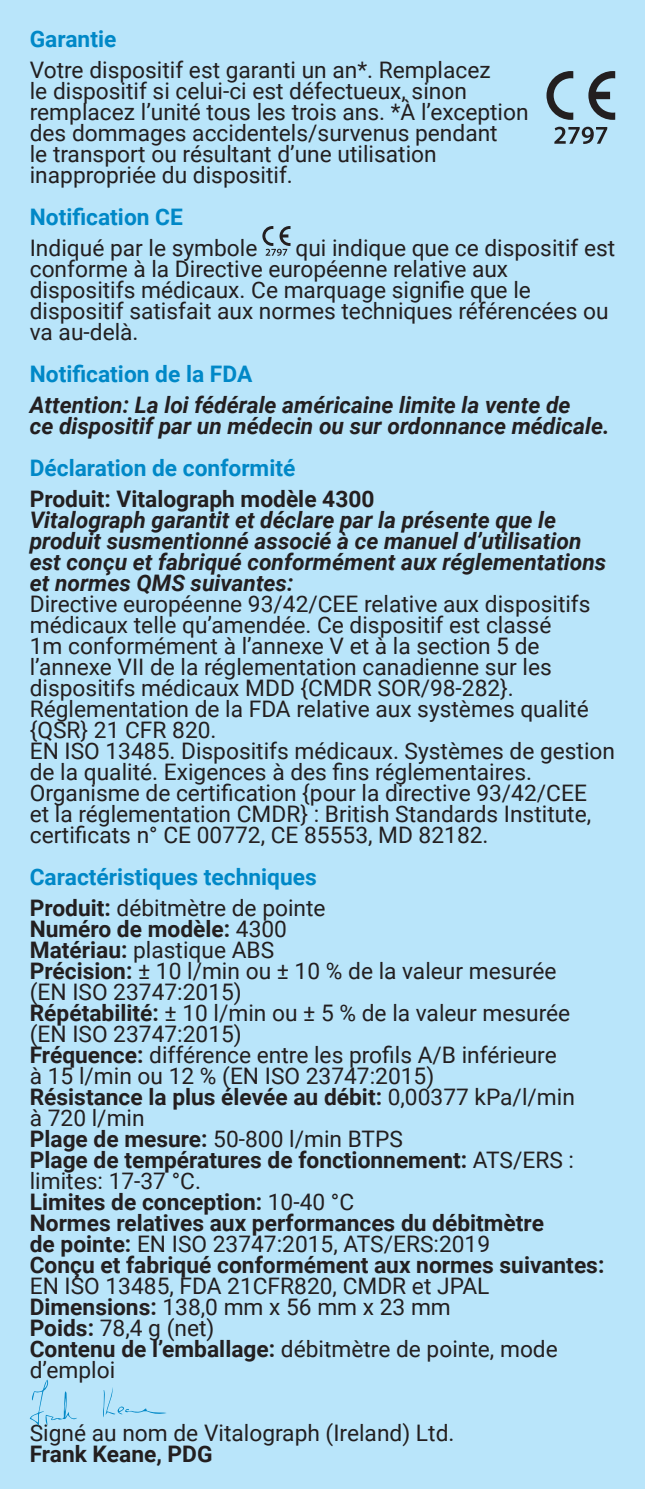
<style>
.page{position:relative;width:645px;height:1489px;background:#fff}
.page>*{position:absolute;margin:0;border:0;box-sizing:border-box;transform-origin:0 0}
.Paragraph{font:22.75px/21px "Roboto";color:#231f20}
.Paragraph-2{font:700 22.75px/21px "Roboto";color:#231f20}
.Paragraph-3{font:italic 700 22.75px/21px "Roboto";color:#231f20}
.Headings{font:700 22.75px "Roboto";color:#0088c7}
.s1{font-weight:700}
.s2{font-weight:400}
</style>
<div class="page">
<div style="left:0;top:0;width:645px;height:1488px;background:#b9e5fa"></div>
<svg style="left:262px;top:226px;width:28px;height:30px"></svg>
<svg style="left:30px;top:1379px;width:47px;height:46px"></svg>
<svg style="left:103px;top:1387px;width:63px;height:30px"></svg>
<svg style="left:546px;top:71px;width:27px;height:49px"></svg>
<svg style="left:588px;top:71px;width:27px;height:49px"></svg>
<svg style="left:554px;top:127px;width:53px;height:17px"></svg>
<p class="Headings" style="left:30px;top:23px;width:88px">Garantie</p>
<p class="Paragraph" style="left:30px;top:58px;width:500px">Votre dispositif est garanti un an*. Remplacez<br>le dispositif si celui-ci est défectueux, sinon remplacez l’unité tous les trois ans. *À l’exception des dommages accidentels/survenus pendant<br>le transport ou résultant d’une utilisation inappropriée du dispositif.</p>
<p class="Headings" style="left:30px;top:201px;width:155px">Notification CE</p>
<p class="Paragraph" style="left:30px;top:236px;width:229px">Indiqué par le symbole</p>
<p class="Paragraph" style="left:30px;top:236px;width:587px;text-indent:266px">qui indique que ce dispositif est conforme à la Directive européenne relative aux dispositifs médicaux. Ce marquage signifie que le dispositif satisfait aux normes techniques référencées ou va au-delà.</p>
<p class="Headings" style="left:30px;top:358px;width:224px">Notification de la FDA</p>
<p class="Paragraph-3" style="left:30px;top:393px;width:581px">Attention: La loi fédérale américaine limite la vente de<br>ce dispositif par un médecin ou sur ordonnance médicale.</p>
<p class="Headings" style="left:30px;top:452px;width:267px">Déclaration de conformité</p>
<p class="Paragraph-2" style="left:30px;top:487px;width:346px">Produit: Vitalograph modèle 4300</p>
<p class="Paragraph-3" style="left:30px;top:508px;width:578px">Vitalograph garantit et déclare par la présente que le produit susmentionné associé à ce manuel d’utilisation est conçu et fabriqué conformément aux réglementations et normes QMS suivantes:</p>
<p class="Paragraph" style="left:30px;top:592px;width:562px">Directive européenne 93/42/CEE relative aux dispositifs médicaux telle qu’amendée. Ce dispositif est classé<br>1m conformément à l’annexe V et à la section 5 de l’annexe VII de la réglementation canadienne sur les dispositifs médicaux MDD {CMDR SOR/98-282}.</p>
<p class="Paragraph" style="left:30px;top:697px;width:560px">Réglementation de la FDA relative aux systèmes qualité {QSR} 21 CFR 820.</p>
<p class="Paragraph" style="left:30px;top:739px;width:587px">EN ISO 13485. Dispositifs médicaux. Systèmes de gestion de la qualité. Exigences à des fins réglementaires.</p>
<p class="Paragraph" style="left:30px;top:781px;width:563px">Organisme de certification {pour la directive 93/42/CEE et la réglementation CMDR} : British Standards Institute, certificats n° CE 00772, CE 85553, MD 82182.</p>
<p class="Headings" style="left:30px;top:860px;width:289px">Caractéristiques techniques</p>
<p class="Paragraph" style="left:30px;top:896px;width:297px"><span class="s1">Produit:</span> débitmètre de pointe</p>
<p class="Paragraph-2" style="left:30px;top:917px;width:259px">Numéro de modèle: <span class="s2">4300</span></p>
<p class="Paragraph" style="left:30px;top:938px;width:246px"><span class="s1">Matériau:</span> plastique ABS</p>
<p class="Paragraph" style="left:30px;top:959px;width:528px"><span class="s1">Précision:</span> ± 10 l/min ou ± 10 % de la valeur mesurée (EN ISO 23747:2015)</p>
<p class="Paragraph" style="left:30px;top:1001px;width:542px"><span class="s1">Répétabilité:</span> ± 10 l/min ou ± 5 % de la valeur mesurée (EN ISO 23747:2015)</p>
<p class="Paragraph" style="left:30px;top:1043px;width:529px"><span class="s1">Fréquence:</span> différence entre les profils A/B inférieure</p>
<p class="Paragraph" style="left:30px;top:1064px;width:406px">à 15 l/min ou 12 % (EN ISO 23747:2015)</p>
<p class="Paragraph-2" style="left:30px;top:1085px;width:547px">Résistance la plus élevée au débit: <span class="s2">0,00377 kPa/l/min</span></p>
<p class="Paragraph" style="left:30px;top:1106px;width:116px">à 720 l/min</p>
<p class="Paragraph" style="left:30px;top:1127px;width:375px"><span class="s1">Plage de mesure:</span> 50-800 l/min BTPS</p>
<p class="Paragraph-2" style="left:30px;top:1148px;width:546px">Plage de températures de fonctionnement: <span class="s2">ATS/ERS : limites: 17-37 °C.</span></p>
<p class="Paragraph-2" style="left:30px;top:1190px;width:326px">Limites de conception: <span class="s2">10-40 °C</span></p>
<p class="Paragraph-2" style="left:30px;top:1211px;width:516px">Normes relatives aux performances du débitmètre de pointe: <span class="s2">EN ISO 23747:2015, ATS/ERS:2019</span></p>
<p class="Paragraph-2" style="left:30px;top:1253px;width:576px">Conçu et fabriqué conformément aux normes suivantes:<br><span class="s2">EN ISO 13485, FDA 21CFR820, CMDR et JPAL</span></p>
<p class="Paragraph" style="left:30px;top:1295px;width:423px"><span class="s1">Dimensions:</span> 138,0 mm x 56 mm x 23 mm</p>
<p class="Paragraph" style="left:30px;top:1316px;width:186px"><span class="s1">Poids:</span> 78,4 g (net)</p>
<p class="Paragraph" style="left:30px;top:1337px;width:530px"><span class="s1">Contenu de l’emballage:</span> débitmètre de pointe, mode d’emploi</p>
<p class="Paragraph" style="left:30px;top:1421px;width:426px">Signé au nom de Vitalograph (Ireland) Ltd.</p>
<p class="Paragraph-2" style="left:30px;top:1442px;width:184px">Frank Keane, PDG</p>
</div>
